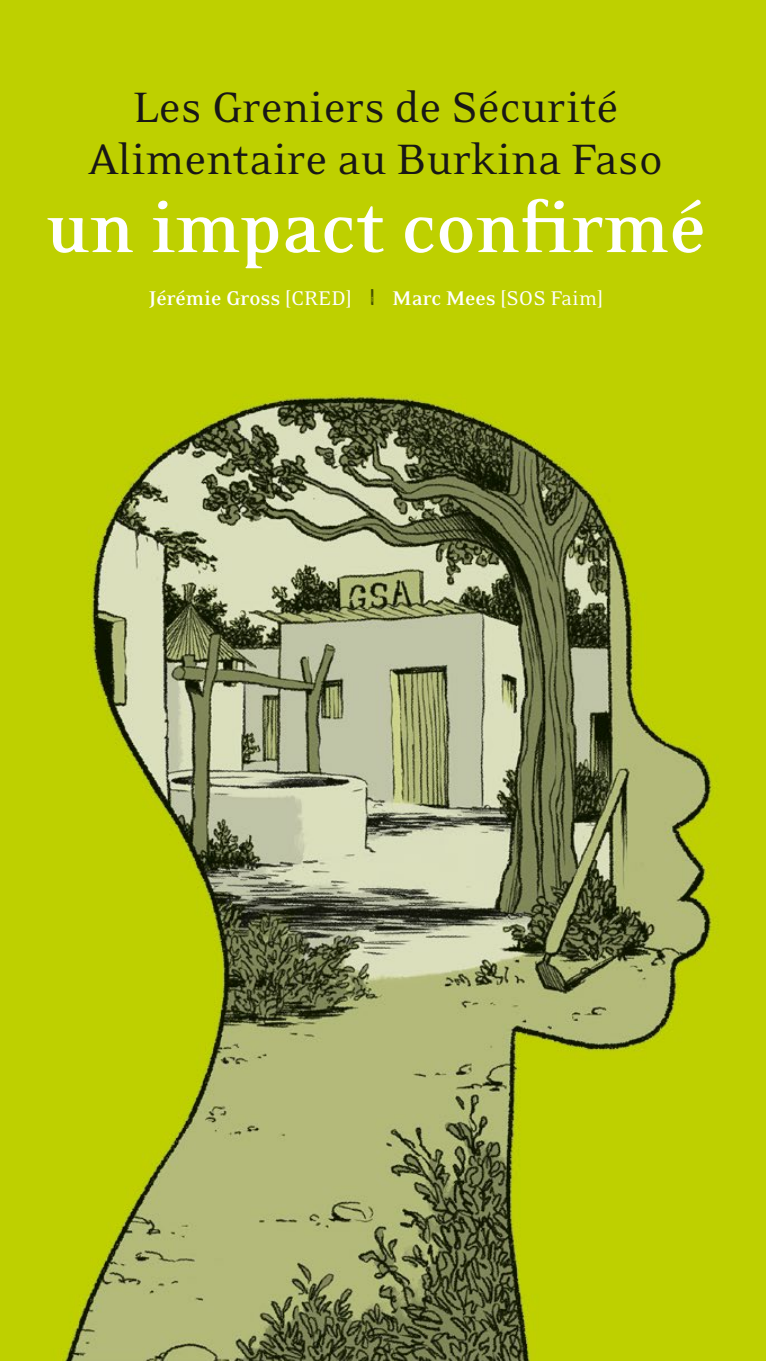
<style>
.page{position:relative;width:766px;height:1361px;background:#fff}
.page>*{position:absolute;margin:0;border:0;box-sizing:border-box;transform-origin:0 0}
.t1{font:700 80.85px "Eidetic Neo";color:#fff}
.t2{font:48.75px/52.5px "Eidetic Neo";color:#181716;text-align:center}
.t3{font:700 22.8px "Eidetic Neo";color:#fff}
.s1{font-weight:400}
.s2{font-family:"Intro Head B G Base";font-weight:400;color:#455100}
</style>
<div class="page">
<img style="left:0;top:0;width:765px;height:1361px">
<p class="t2" style="left:89px;top:82px;width:575px">Les Greniers de Sécurité<br>Alimentaire au Burkina Faso</p>
<h1 class="t1" style="left:46px;top:187px;width:661px">un impact confirmé</h1>
<p class="t3" style="left:149px;top:286px;width:455px">Jérémie Gross <span class="s1">[CRED]</span> <span class="s2">І</span> Marc Mees <span class="s1">[SOS Faim]</span></p>
</div>
